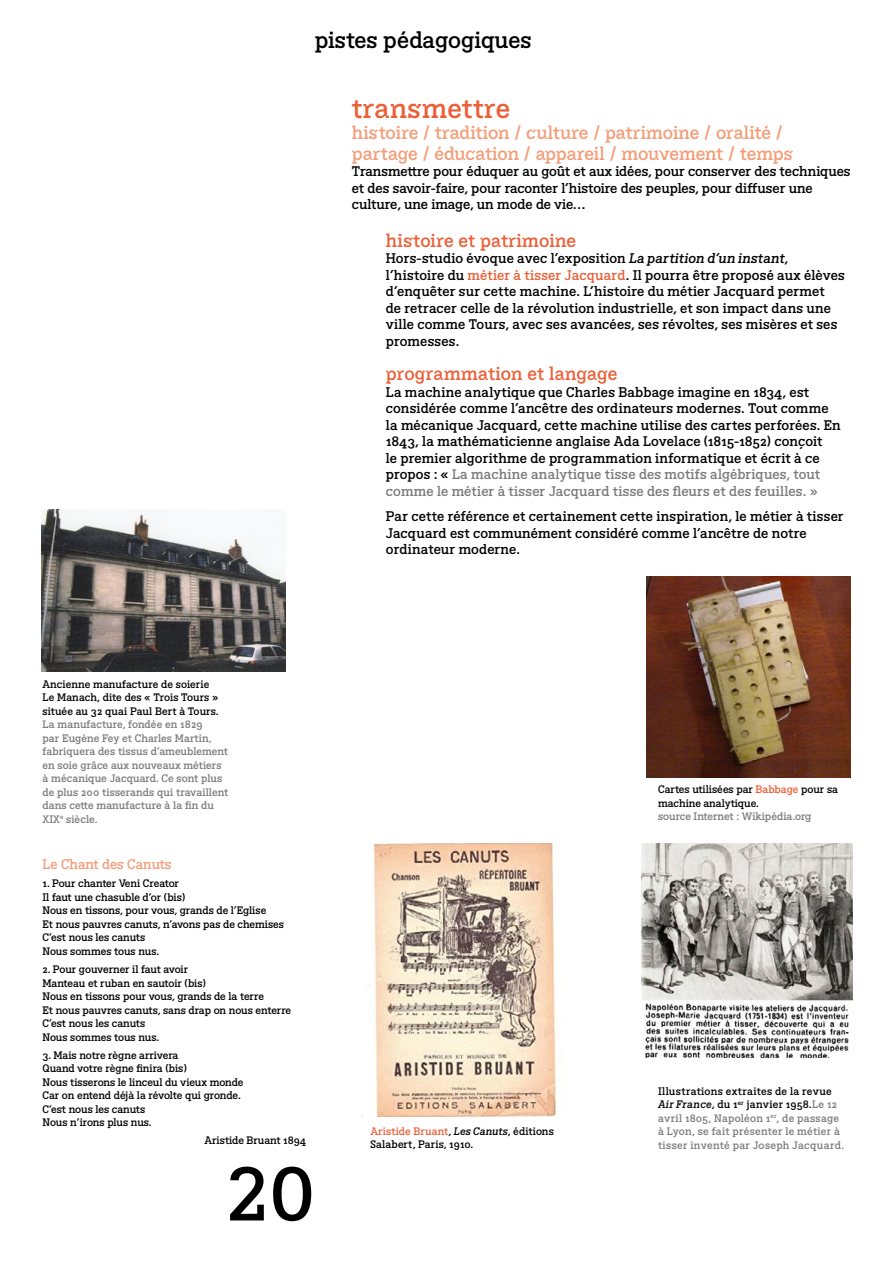
<style>
.page{position:relative;width:893px;height:1263px;background:#fff}
.page>*{position:absolute;margin:0;border:0;box-sizing:border-box;transform-origin:0 0}
.t1{font:75px "BVHCCCOD Titrage";color:#000}
.t2{font:27px "BVHCCCOD Titrage";letter-spacing:.015em;color:#eb5f38}
.t3{font:22.5px "BVHCCCOD";color:#000}
.t4{font:18px/21px "BVHCCCOD Titrage";letter-spacing:-.005em;color:#f49d79}
.t5{font:18px "BVHCCCOD Titrage";letter-spacing:.005em;color:#eb5f38}
.t6{font:13.5px/16.5px "BVHCCCOD";letter-spacing:.005em;color:#000}
.t7{font:13.5px "BVHCCCOD";letter-spacing:-.01em;color:#f49d79}
.t8{font:10.5px/13.5px "BVHCCCOD";color:#000}
.t9{font:10.5px/13.5px "BVHCCCOD";letter-spacing:.01em;color:#7c7b7b}
.s1{font-style:italic}
.s2{color:#eb5f38}
.s3{color:#7c7b7b}
.s4{color:#000}
.s5{font-style:italic;color:#000}
</style>
<div class="page">
<img style="left:42px;top:510px;width:244px;height:161px">
<img style="left:361px;top:843px;width:196px;height:273px">
<img style="left:641px;top:843px;width:211px;height:214px">
<img style="left:646px;top:576px;width:204px;height:201px">
<h3 class="t3" style="left:315px;top:25px;width:218px">pistes pédagogiques</h3>
<h2 class="t2" style="left:352px;top:90px;width:160px">transmettre</h2>
<h3 class="t4" style="left:352px;top:123px;width:443px">histoire / tradition / culture / patrimoine / oralité / partage / éducation / appareil / mouvement / temps</h3>
<p class="t6" style="left:352px;top:164px;width:500px">Transmettre pour éduquer au goût et aux idées, pour conserver des techniques et des savoir-faire, pour raconter l’histoire des peuples, pour diffuser une culture, une image, un mode de vie…</p>
<h3 class="t5" style="left:386px;top:228px;width:192px">histoire et patrimoine</h3>
<p class="t6" style="left:386px;top:251px;width:460px">Hors-studio évoque avec l’exposition <span class="s1">La partition d’un instant</span>, l’histoire du <span class="s2">métier à tisser Jacquard</span>. Il pourra être proposé aux élèves d’enquêter sur cette machine. L’histoire du métier Jacquard permet<br>de retracer celle de la révolution industrielle, et son impact dans une ville comme Tours, avec ses avancées, ses révoltes, ses misères et ses promesses.</p>
<h3 class="t5" style="left:386px;top:362px;width:233px">programmation et langage</h3>
<p class="t6" style="left:386px;top:384px;width:456px">La machine analytique que Charles Babbage imagine en 1834, est considérée comme l’ancêtre des ordinateurs modernes. Tout comme la mécanique Jacquard, cette machine utilise des cartes perforées. En 1843, la mathématicienne anglaise Ada Lovelace (1815-1852) conçoit<br>le premier algorithme de programmation informatique et écrit à ce propos : « <span class="s3">La machine analytique tisse des motifs algébriques, tout comme le métier à tisser Jacquard tisse des fleurs et des feuilles. »</span></p>
<p class="t6" style="left:386px;top:509px;width:459px">Par cette référence et certainement cette inspiration, le métier à tisser<br>Jacquard est communément considéré comme l’ancêtre de notre ordinateur moderne.</p>
<p class="t8" style="left:43px;top:678px;width:178px">Ancienne manufacture de soierie<br>Le Manach, dite des « Trois Tours » située au 32 quai Paul Bert à Tours.</p>
<p class="t9" style="left:43px;top:718px;width:187px">La manufacture, fondée en 1829<br>par Eugène Fey et Charles Martin, fabriquera des tissus d’ameublement en soie grâce aux nouveaux métiers à mécanique Jacquard. Ce sont plus de plus 200 tisserands qui travaillent dans cette manufacture à la fin du<br>XIX<sup>e</sup> siècle.</p>
<p class="t7" style="left:43px;top:856px;width:130px">Le Chant des Canuts</p>
<p class="t8" style="left:43px;top:877px;width:243px">1. Pour chanter Veni Creator<br>Il faut une chasuble d’or (bis)<br>Nous en tissons, pour vous, grands de l’Eglise<br>Et nous pauvres canuts, n’avons pas de chemises<br>C’est nous les canuts<br>Nous sommes tous nus.</p>
<p class="t8" style="left:43px;top:963px;width:250px">2. Pour gouverner il faut avoir<br>Manteau et ruban en sautoir (bis)<br>Nous en tissons pour vous, grands de la terre<br>Et nous pauvres canuts, sans drap on nous enterre C’est nous les canuts<br>Nous sommes tous nus.</p>
<p class="t8" style="left:43px;top:1048px;width:202px">3. Mais notre règne arrivera<br>Quand votre règne finira (bis)<br>Nous tisserons le linceul du vieux monde<br>Car on entend déjà la révolte qui gronde.<br>C’est nous les canuts<br>Nous n’irons plus nus.</p>
<p class="t8" style="left:205px;top:1134px;width:103px">Aristide Bruant 1894</p>
<h1 class="t1" style="left:225px;top:1144px;width:91px">20</h1>
<p class="t8" style="left:371px;top:1125px;width:185px"><span class="s2">Aristide Bruant</span>, <span class="s1">Les Canuts</span>, éditions<br>Salabert, Paris, 1910.</p>
<p class="t8" style="left:658px;top:783px;width:182px">Cartes utilisées par <span class="s2">Babbage</span> pour sa machine analytique.</p>
<p class="t9" style="left:658px;top:810px;width:155px">source Internet : Wikipédia.org</p>
<p class="t9" style="left:658px;top:1085px;width:188px"><span class="s4">Illustrations extraites de la revue </span><span class="s5">Air France</span><span class="s4">, du 1</span><sup>er</sup> <span class="s4">janvier 1958.</span>Le 12 avril 1805, Napoléon 1<sup>er</sup>, de passage à Lyon, se fait présenter le métier à tisser inventé par Joseph Jacquard.</p>
</div>
